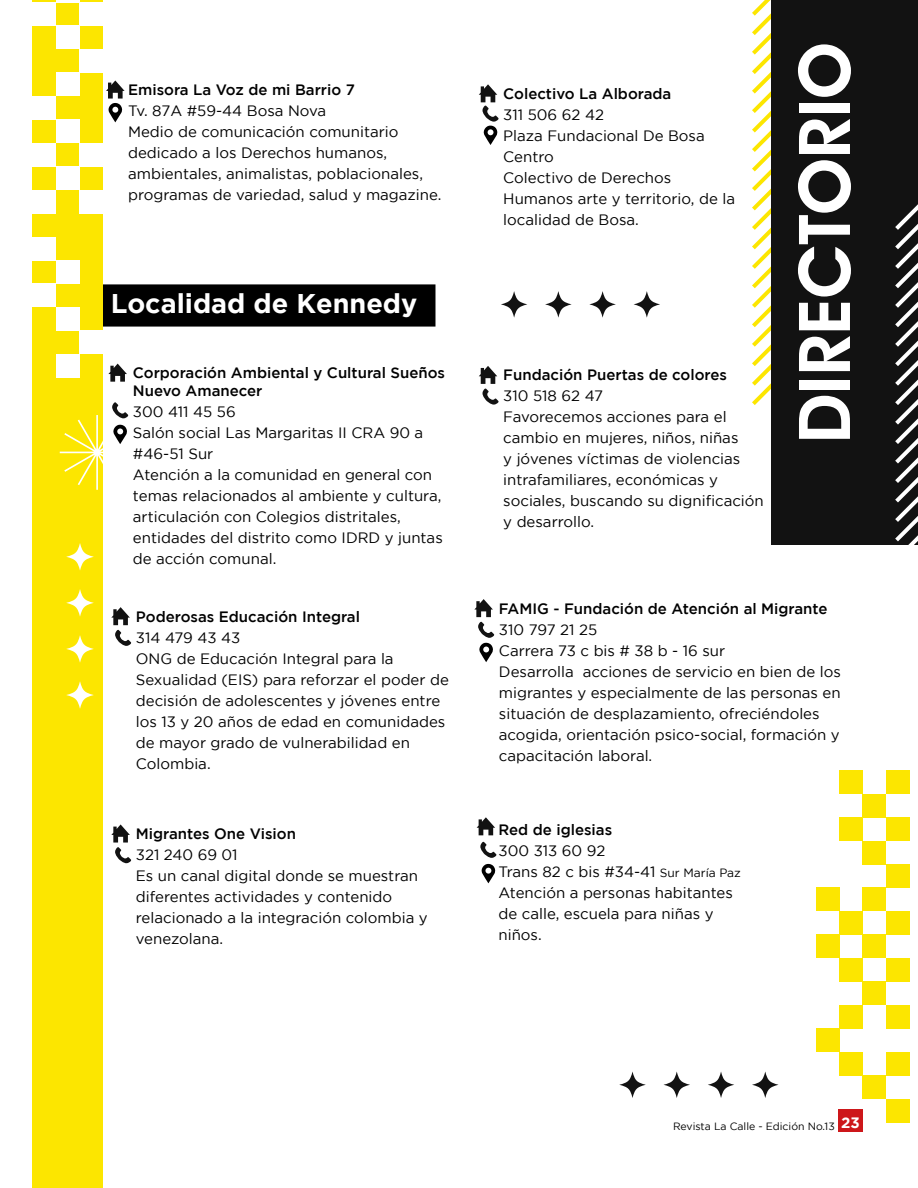
<style>
.page{position:relative;width:918px;height:1188px;background:#fff}
.page>*{position:absolute;margin:0;border:0;box-sizing:border-box;transform-origin:0 0}
.t1{font:700 27px "Gotham";color:#fff}
.t2{font:15px/21px "Gotham";color:#000}
.t3{font:500 15px/18px "Gotham";color:#000}
.t4{font:10.5px "Gotham";color:#000}
.s1{font-size:12px}
</style>
<div class="page">
<div style="left:103px;top:285px;width:332px;height:41px;background:#000"></div>
<div style="left:102px;top:284px;width:333px;height:43px;border:2px solid #000"></div>
<svg style="left:752px;top:0;width:20px;height:405px"></svg>
<div style="left:838px;top:1110px;width:25px;height:22px;background:#cd171a"></div>
<div style="left:772px;top:0;width:146px;height:544px;background:#121212"></div>
<svg style="left:799px;top:396px;width:51px;height:43px"></svg>
<div style="left:799px;top:380px;width:51px;height:10px;background:#fff"></div>
<svg style="left:799px;top:336px;width:51px;height:35px"></svg>
<svg style="left:799px;top:303px;width:51px;height:27px"></svg>
<svg style="left:798px;top:160px;width:53px;height:137px"></svg>
<svg style="left:799px;top:119px;width:51px;height:35px"></svg>
<div style="left:799px;top:103px;width:51px;height:10px;background:#fff"></div>
<svg style="left:798px;top:44px;width:53px;height:53px"></svg>
<svg style="left:501px;top:291px;width:26px;height:27px"></svg>
<svg style="left:619px;top:1072px;width:27px;height:26px"></svg>
<svg style="left:545px;top:291px;width:27px;height:27px"></svg>
<svg style="left:664px;top:1072px;width:26px;height:26px"></svg>
<svg style="left:589px;top:291px;width:27px;height:27px"></svg>
<svg style="left:708px;top:1072px;width:26px;height:26px"></svg>
<svg style="left:634px;top:291px;width:26px;height:27px"></svg>
<svg style="left:752px;top:1072px;width:27px;height:26px"></svg>
<svg style="left:895px;top:204px;width:23px;height:341px"></svg>
<div style="left:33px;top:0;width:70px;height:1188px;background:#fce600"></div>
<div style="left:886px;top:770px;width:24px;height:24px;background:#fce600"></div>
<div style="left:839px;top:770px;width:24px;height:24px;background:#fce600"></div>
<div style="left:863px;top:794px;width:23px;height:23px;background:#fce600"></div>
<div style="left:886px;top:817px;width:24px;height:24px;background:#fce600"></div>
<div style="left:839px;top:817px;width:24px;height:24px;background:#fce600"></div>
<div style="left:863px;top:841px;width:23px;height:23px;background:#fce600"></div>
<div style="left:886px;top:864px;width:24px;height:24px;background:#fce600"></div>
<div style="left:863px;top:888px;width:23px;height:23px;background:#fce600"></div>
<div style="left:816px;top:888px;width:23px;height:23px;background:#fce600"></div>
<div style="left:886px;top:911px;width:24px;height:24px;background:#fce600"></div>
<div style="left:839px;top:911px;width:24px;height:24px;background:#fce600"></div>
<div style="left:863px;top:935px;width:23px;height:23px;background:#fce600"></div>
<div style="left:816px;top:935px;width:23px;height:23px;background:#fce600"></div>
<div style="left:886px;top:958px;width:24px;height:24px;background:#fce600"></div>
<div style="left:839px;top:958px;width:24px;height:24px;background:#fce600"></div>
<div style="left:863px;top:982px;width:23px;height:23px;background:#fce600"></div>
<div style="left:886px;top:1005px;width:24px;height:23px;background:#fce600"></div>
<div style="left:839px;top:1005px;width:24px;height:23px;background:#fce600"></div>
<div style="left:816px;top:1028px;width:23px;height:24px;background:#fce600"></div>
<div style="left:886px;top:1052px;width:24px;height:23px;background:#fce600"></div>
<div style="left:839px;top:1052px;width:24px;height:23px;background:#fce600"></div>
<div style="left:863px;top:1075px;width:23px;height:24px;background:#fce600"></div>
<div style="left:886px;top:1099px;width:24px;height:23px;background:#fce600"></div>
<div style="left:56px;top:354px;width:23px;height:24px;background:#fff"></div>
<div style="left:79px;top:331px;width:24px;height:23px;background:#fff"></div>
<div style="left:56px;top:307px;width:23px;height:24px;background:#fff"></div>
<div style="left:33px;top:284px;width:23px;height:23px;background:#fff"></div>
<div style="left:56px;top:260px;width:23px;height:24px;background:#fff"></div>
<div style="left:33px;top:237px;width:23px;height:23px;background:#fff"></div>
<div style="left:33px;top:190px;width:23px;height:23px;background:#fff"></div>
<div style="left:79px;top:190px;width:24px;height:23px;background:#fff"></div>
<div style="left:56px;top:166px;width:23px;height:24px;background:#fff"></div>
<div style="left:33px;top:143px;width:23px;height:23px;background:#fff"></div>
<div style="left:79px;top:143px;width:24px;height:23px;background:#fff"></div>
<div style="left:56px;top:120px;width:23px;height:23px;background:#fff"></div>
<div style="left:33px;top:96px;width:23px;height:24px;background:#fff"></div>
<div style="left:56px;top:73px;width:23px;height:23px;background:#fff"></div>
<div style="left:79px;top:49px;width:24px;height:24px;background:#fff"></div>
<div style="left:56px;top:26px;width:23px;height:23px;background:#fff"></div>
<div style="left:33px;top:2px;width:23px;height:24px;background:#fff"></div>
<div style="left:79px;top:2px;width:24px;height:24px;background:#fff"></div>
<hr style="left:56px;top:0;width:23px;height:2px;background:#fff">
<svg style="left:66px;top:681px;width:28px;height:28px"></svg>
<svg style="left:66px;top:635px;width:28px;height:28px"></svg>
<svg style="left:66px;top:589px;width:28px;height:28px"></svg>
<svg style="left:66px;top:543px;width:28px;height:28px"></svg>
<svg style="left:106px;top:80px;width:19px;height:42px"></svg>
<svg style="left:108px;top:364px;width:19px;height:18px"></svg>
<svg style="left:60px;top:402px;width:69px;height:88px"></svg>
<svg style="left:477px;top:817px;width:18px;height:18px"></svg>
<svg style="left:480px;top:842px;width:17px;height:41px"></svg>
<svg style="left:474px;top:599px;width:20px;height:63px"></svg>
<svg style="left:111px;top:824px;width:20px;height:40px"></svg>
<svg style="left:479px;top:366px;width:20px;height:39px"></svg>
<svg style="left:111px;top:607px;width:20px;height:39px"></svg>
<svg style="left:479px;top:84px;width:20px;height:61px"></svg>
<p class="t3" style="left:128px;top:80px;width:228px">Emisora La Voz de mi Barrio 7</p>
<p class="t2" style="left:128px;top:100px;width:315px">Tv. 87A #59-44 Bosa Nova<br>Medio de comunicación comunitario dedicado a los Derechos humanos, ambientales, animalistas, poblacionales, programas de variedad, salud y magazine.</p>
<h1 class="t1" style="left:111px;top:288px;width:308px">Localidad de Kennedy</h1>
<p class="t3" style="left:133px;top:364px;width:314px">Corporación Ambiental y Cultural Sueños<br>Nuevo Amanecer</p>
<p class="t2" style="left:133px;top:401px;width:311px">300 411 45 56<br>Salón social Las Margaritas II CRA 90 a #46-51 Sur<br>Atención a la comunidad en general con temas relacionados al ambiente y cultura, articulación con Colegios distritales, entidades del distrito como IDRD y juntas de acción comunal.</p>
<p class="t3" style="left:136px;top:607px;width:226px">Poderosas Educación Integral</p>
<p class="t2" style="left:136px;top:627px;width:315px">314 479 43 43<br>ONG de Educación Integral para la<br>Sexualidad (EIS) para reforzar el poder de decisión de adolescentes y jóvenes entre los 13 y 20 años de edad en comunidades de mayor grado de vulnerabilidad en<br>Colombia.</p>
<p class="t3" style="left:136px;top:824px;width:162px">Migrantes One Vision</p>
<p class="t2" style="left:136px;top:844px;width:293px">321 240 69 01<br>Es un canal digital donde se muestran diferentes actividades y contenido relacionado a la integración colombia y venezolana.</p>
<p class="t3" style="left:503px;top:84px;width:170px">Colectivo La Alborada</p>
<p class="t2" style="left:503px;top:104px;width:233px">311 506 62 42<br>Plaza Fundacional De Bosa<br>Centro<br>Colectivo de Derechos<br>Humanos arte y territorio, de la localidad de Bosa.</p>
<p class="t3" style="left:503px;top:366px;width:225px">Fundación Puertas de colores</p>
<p class="t2" style="left:503px;top:385px;width:262px">310 518 62 47<br>Favorecemos acciones para el cambio en mujeres, niños, niñas<br>y jóvenes víctimas de violencias intrafamiliares, económicas y sociales, buscando su dignificación y desarrollo.</p>
<p class="t3" style="left:499px;top:599px;width:330px">FAMIG - Fundación de Atención al Migrante</p>
<p class="t2" style="left:499px;top:619px;width:343px">310 797 21 25<br>Carrera 73 c bis # 38 b - 16 sur<br>Desarrolla acciones de servicio en bien de los migrantes y especialmente de las personas en situación de desplazamiento, ofreciéndoles acogida, orientación psico-social, formación y capacitación laboral.</p>
<p class="t3" style="left:499px;top:820px;width:115px">Red de iglesias</p>
<p class="t2" style="left:499px;top:840px;width:244px">300 313 60 92<br>Trans 82 c bis #34-41 <span class="s1">Sur María Paz<br></span>Atención a personas habitantes de calle, escuela para niñas y niños.</p>
<p class="t4" style="left:673px;top:1120px;width:188px">Revista La Calle - Edición No.13 <sup>23</sup></p>
</div>
